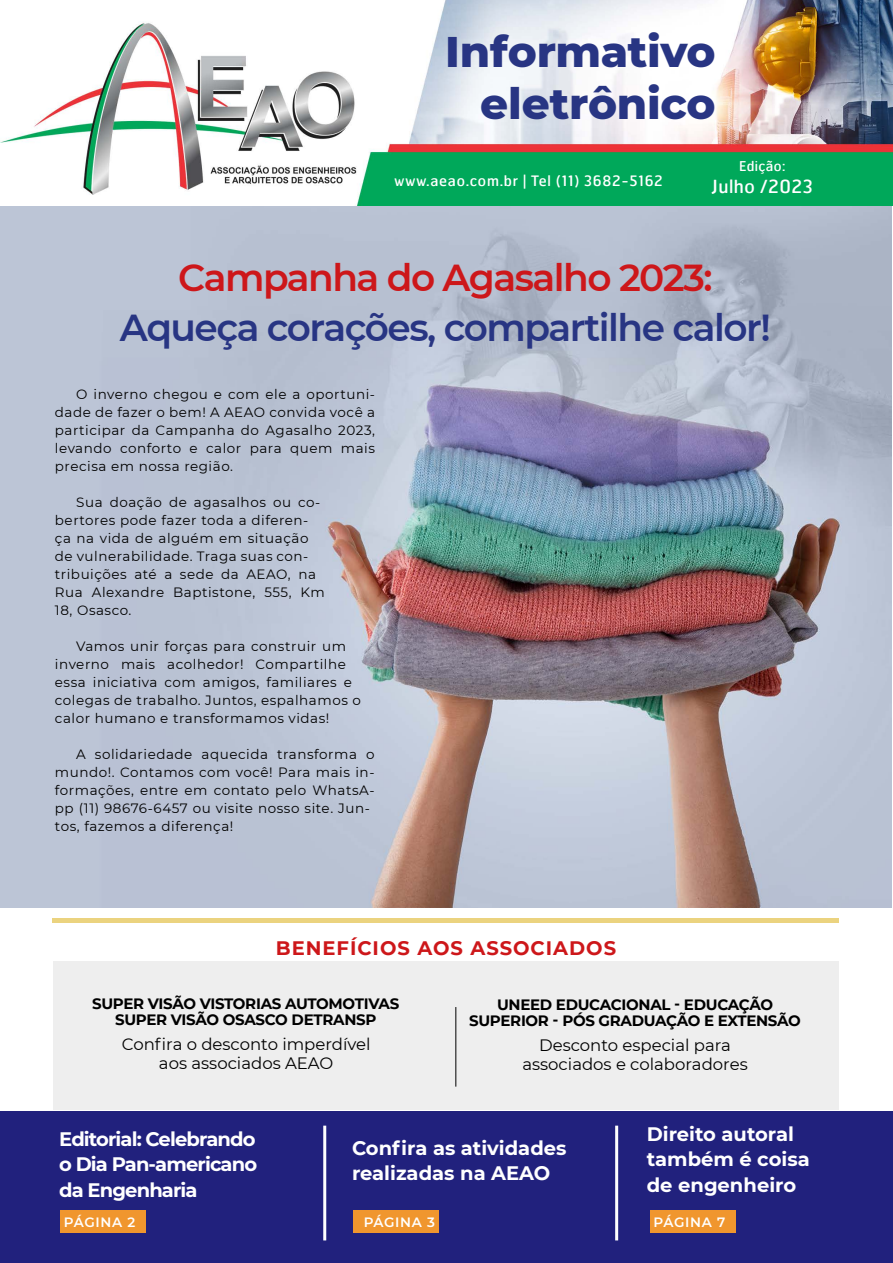
<style>
.page{position:relative;width:893px;height:1263px;background:#fff}
.page>*{position:absolute;margin:0;border:0;box-sizing:border-box;transform-origin:0 0}
.t1{font:800 43.65px/52.5px "Montserrat";letter-spacing:-.005em;color:#283583;text-align:right}
.t2{font:600 37.5px "Montserrat";letter-spacing:-.04em;color:#283583}
.t3{font:600 37.5px "Montserrat";letter-spacing:-.04em;color:#cd171a}
.t4{font:700 19.5px/25.5px "Montserrat";letter-spacing:-.005em;color:#fff}
.t5{font:700 19.5px "Montserrat";letter-spacing:.05em;color:#cd171a}
.t6{font:18px "Hermes";letter-spacing:.03em;color:#fff}
.t7{font:16.5px/19.5px "Montserrat";color:#000;text-align:center}
.t8{font:700 15px/16.5px "Montserrat";letter-spacing:-.02em;color:#000;text-align:center}
.t9{font:14.25px "Hermes";letter-spacing:.05em;color:#fff}
.t10{font:13.5px/18px "Montserrat";letter-spacing:.04em;color:#000}
.t11{font:600 13.5px "Montserrat";letter-spacing:.05em;color:#fff}
.t12{font:13.5px "Hermes";letter-spacing:.03em;color:#fff}
</style>
<div class="page">
<img style="left:0;top:206px;width:891px;height:701px">
<div style="left:0;top:1111px;width:893px;height:152px;background:#21217d"></div>
<img style="left:0;top:0;width:893px;height:205px">
<div style="left:60px;top:1211px;width:86px;height:22px;background:#f0962e"></div>
<div style="left:650px;top:1211px;width:86px;height:22px;background:#f0962e"></div>
<div style="left:353px;top:1211px;width:86px;height:22px;background:#f0962e"></div>
<hr style="left:323px;top:1125px;width:3px;height:115px;background:#fff">
<hr style="left:615px;top:1125px;width:3px;height:115px;background:#fff">
<div style="left:53px;top:962px;width:786px;height:148px;background:#eee"></div>
<hr style="left:456px;top:1007px;width:1px;height:79px;background:#000">
<div style="left:52px;top:918px;width:787px;height:5px;background:#ebd37f"></div>
<h1 class="t1" style="left:445px;top:22px;width:272px">Informativo eletrônico</h1>
<p class="t9" style="left:394px;top:171px;width:270px">www.aeao.com.br | Tel (11) 3682-5162</p>
<p class="t12" style="left:739px;top:158px;width:48px">Edição:</p>
<h3 class="t6" style="left:711px;top:175px;width:103px">Julho /2023</h3>
<h2 class="t3" style="left:178px;top:252px;width:536px">Campanha do Agasalho 2023:</h2>
<h2 class="t2" style="left:120px;top:301px;width:652px">Aqueça corações, compartilhe calor!</h2>
<p class="t10" style="left:55px;top:385px;width:322px;text-align:justify;text-indent:21px">O inverno chegou e com ele a oportuni&shy;dade de fazer o bem! A AEAO convida você a participar da Campanha do Agasalho 2023, levando conforto e calor para quem mais precisa em nossa região.</p>
<p class="t10" style="left:55px;top:493px;width:272px;text-indent:21px">Sua doação de agasalhos ou co&shy;bertores pode fazer toda a diferen&shy;ça na vida de alguém em situação de vulnerabilidade. Traga suas con&shy;tribuições até a sede da AEAO, na<br>Rua Alexandre Baptistone, 555, Km<br>18, Osasco.</p>
<p class="t10" style="left:55px;top:637px;width:308px;text-indent:21px">Vamos unir forças para construir um inverno mais acolhedor! Compartilhe essa iniciativa com amigos, familiares e colegas de trabalho. Juntos, espalhamos o calor humano e transformamos vidas!</p>
<p class="t10" style="left:55px;top:745px;width:321px;text-indent:21px">A solidariedade aquecida transforma o mundo!. Contamos com você! Para mais in&shy;formações, entre em contato pelo WhatsA&shy;pp (11) 98676-6457 ou visite nosso site. Jun&shy;tos, fazemos a diferença!</p>
<h3 class="t5" style="left:276px;top:933px;width:342px">BENEFÍCIOS AOS ASSOCIADOS</h3>
<p class="t8" style="left:92px;top:994px;width:309px">SUPER VISÃO VISTORIAS AUTOMOTIVAS<br>SUPER VISÃO OSASCO DETRANSP</p>
<p class="t8" style="left:469px;top:995px;width:333px">UNEED EDUCACIONAL - EDUCAÇÃO<br>SUPERIOR - PÓS GRADUAÇÃO E EXTENSÃO</p>
<p class="t7" style="left:122px;top:1033px;width:250px">Confira o desconto imperdível aos associados AEAO</p>
<p class="t7" style="left:522px;top:1034px;width:227px">Desconto especial para associados e colaboradores</p>
<h3 class="t4" style="left:59px;top:1125px;width:200px;text-align:justify">Editorial: Celebrando o Dia Pan-americano da Engenharia</h3>
<h3 class="t4" style="left:352px;top:1134px;width:216px">Confira as atividades realizadas na AEAO</h3>
<h3 class="t4" style="left:647px;top:1120px;width:164px">Direito autoral também é coisa de engenheiro</h3>
<p class="t11" style="left:64px;top:1213px;width:73px">PÁGINA 2</p>
<p class="t11" style="left:364px;top:1213px;width:73px">PÁGINA 3</p>
<p class="t11" style="left:654px;top:1213px;width:73px">PÁGINA 7</p>
</div>
